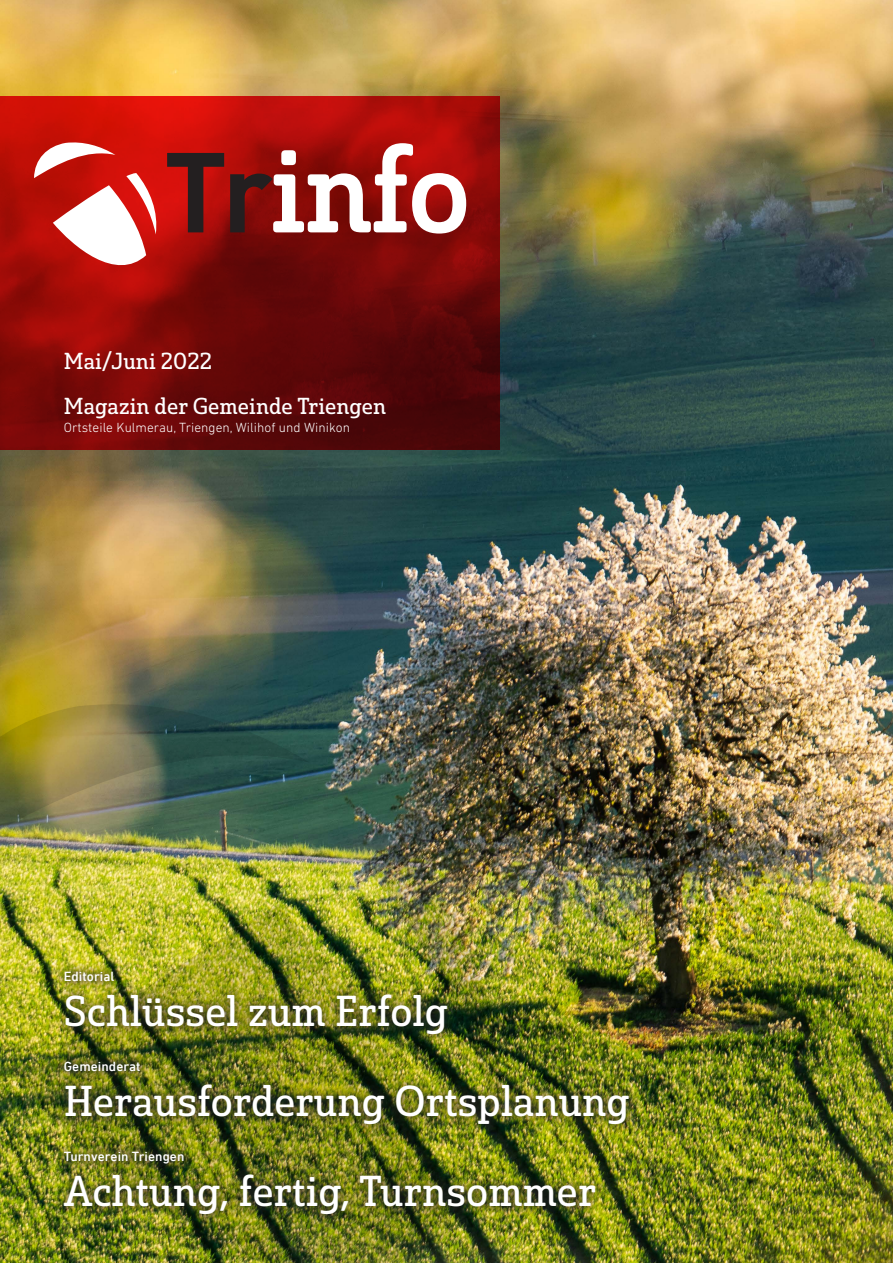
<style>
.page{position:relative;width:893px;height:1263px;background:#fff}
.page>*{position:absolute;margin:0;border:0;box-sizing:border-box;transform-origin:0 0}
.Grundtext_Trinfo{font:42px "Solitas Slab Nor Reg";letter-spacing:.005em;color:#fff}
.Grundtext_Trinfo-2{font:22.5px "Solitas Slab Nor Reg";letter-spacing:.005em;color:#fff}
.Grundtext_Trinfo-3{font:300 13.5px "DIN Next LT Pro";letter-spacing:.005em;color:#fff}
.Grundtext_Trinfo-4{font:500 13.5px "DIN Next LT Pro";letter-spacing:.005em;color:#fff}
</style>
<div class="page">
<img style="left:0;top:0;width:893px;height:1263px">
<img style="left:0;top:703px;width:502px;height:560px">
<svg style="left:0;top:97px;width:500px;height:353px;background:#800908"></svg>
<svg style="left:34px;top:141px;width:125px;height:142px"></svg>
<svg style="left:167px;top:153px;width:57px;height:79px;background:#851513"></svg>
<svg style="left:230px;top:143px;width:236px;height:91px"></svg>
<div style="left:52px;top:960px;width:589px;height:266px;background:#231f20;opacity:.6"></div>
<p class="Grundtext_Trinfo-2" style="left:64px;top:347px;width:150px">Mai/Juni 2022</p>
<p class="Grundtext_Trinfo-2" style="left:64px;top:392px;width:324px">Magazin der Gemeinde Triengen</p>
<p class="Grundtext_Trinfo-3" style="left:64px;top:420px;width:288px">Ortsteile Kulmerau, Triengen, Wilihof und Winikon</p>
<p class="Grundtext_Trinfo-4" style="left:64px;top:968px;width:52px">Editorial</p>
<p class="Grundtext_Trinfo" style="left:64px;top:985px;width:386px">Schlüssel zum Erfolg</p>
<p class="Grundtext_Trinfo-4" style="left:64px;top:1058px;width:78px">Gemeinderat</p>
<p class="Grundtext_Trinfo" style="left:64px;top:1075px;width:567px">Herausforderung Ortsplanung</p>
<p class="Grundtext_Trinfo-4" style="left:64px;top:1148px;width:122px">Turnverein Triengen</p>
<p class="Grundtext_Trinfo" style="left:64px;top:1165px;width:534px">Achtung, fertig, Turnsommer</p>
</div>
